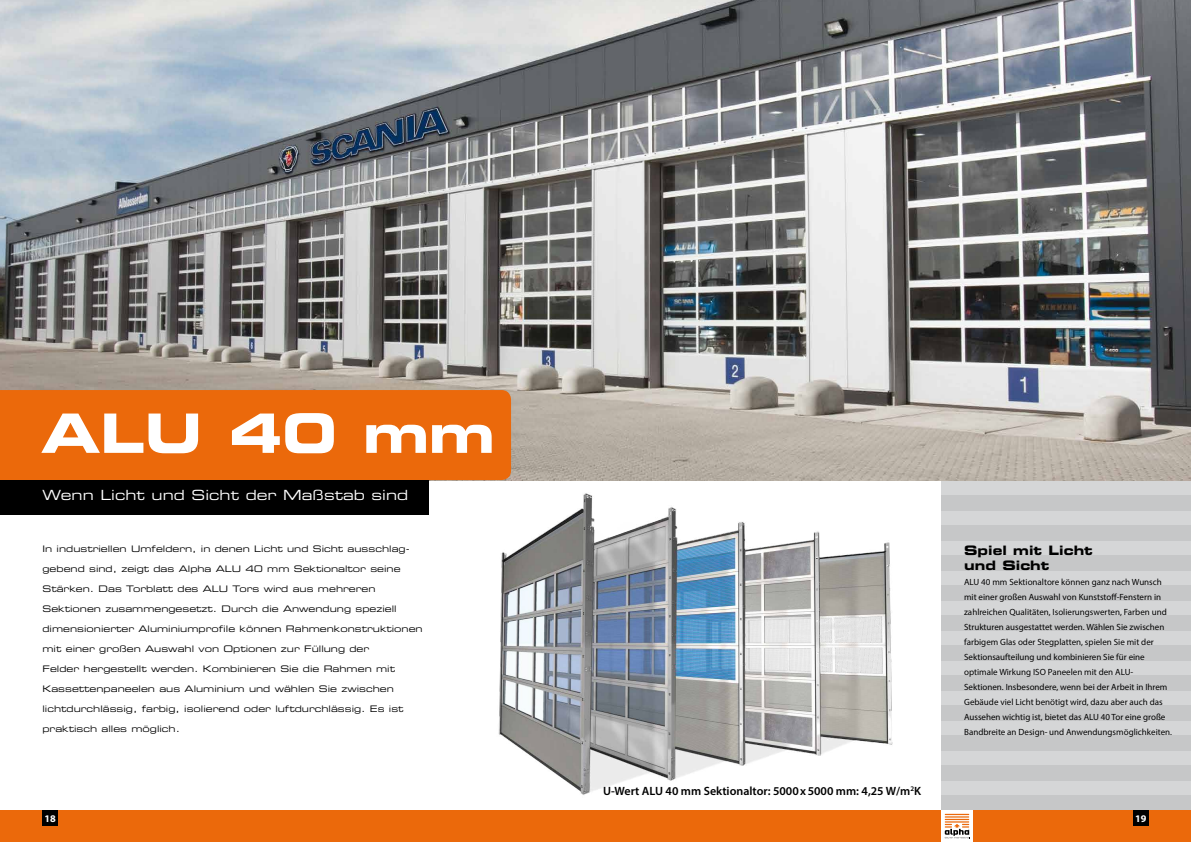
<style>
.page{position:relative;width:1191px;height:842px;background:#fff}
.page>*{position:absolute;margin:0;border:0;box-sizing:border-box;transform-origin:0 0}
.t1{font:54.3px "Eurostile Bold Extended Two";color:#fff}
.t2{font:14px "Eurostile Extended Two";color:#fff}
.t3{font:13px/15px "Eurostile Bold Extended Two";color:#000}
.t4{font:600 12px "Myriad Pro";color:#000}
.t5{font:700 10.2px "Myriad Pro";color:#fff}
.t6{font:9px/15px "Myriad Pro";color:#000}
.t7{font:9px "Eurostile Extended Two";color:#000}
</style>
<div class="page">
<div style="left:941px;top:0;width:250px;height:842px;background:#d5d6d7"></div>
<div style="left:941px;top:495px;width:250px;height:15px;background:#c6c7c8"></div>
<div style="left:941px;top:525px;width:250px;height:15px;background:#c6c7c8"></div>
<div style="left:941px;top:585px;width:250px;height:15px;background:#c6c7c8"></div>
<div style="left:941px;top:615px;width:250px;height:15px;background:#c6c7c8"></div>
<div style="left:941px;top:645px;width:250px;height:15px;background:#c6c7c8"></div>
<div style="left:941px;top:675px;width:250px;height:15px;background:#c6c7c8"></div>
<div style="left:941px;top:705px;width:250px;height:15px;background:#c6c7c8"></div>
<div style="left:941px;top:735px;width:250px;height:15px;background:#c6c7c8"></div>
<div style="left:941px;top:765px;width:250px;height:15px;background:#c6c7c8"></div>
<div style="left:941px;top:795px;width:250px;height:15px;background:#c6c7c8"></div>
<div style="left:941px;top:555px;width:250px;height:15px;background:#c6c7c8"></div>
<img style="left:0;top:0;width:1191px;height:480px">
<div style="left:0;top:390px;width:511px;height:90px;background:#eb690b"></div>
<div style="left:0;top:480px;width:428px;height:34px;background:#000"></div>
<img style="left:498px;top:493px;width:395px;height:302px">
<div style="left:595px;top:810px;width:596px;height:32px;background:#eb690b"></div>
<div style="left:0;top:810px;width:595px;height:32px;background:#eb690b"></div>
<div style="left:1133px;top:810px;width:15px;height:15px;background:#000"></div>
<div style="left:43px;top:810px;width:15px;height:15px;background:#000"></div>
<svg style="left:941px;top:810px;width:32px;height:32px"></svg>
<svg style="left:944px;top:814px;width:26px;height:24px"></svg>
<h1 class="t1" style="left:41px;top:395px;width:455px">ALU 40 mm</h1>
<h2 class="t2" style="left:43px;top:485px;width:367px">Wenn Licht und Sicht der Maßstab sind</h2>
<p class="t7" style="left:43px;top:543px;width:367px">In industriellen Umfeldern, in denen Licht und Sicht ausschlag-</p>
<p class="t7" style="left:43px;top:563px;width:359px">gebend sind, zeigt das Alpha ALU 40 mm Sektionaltor seine</p>
<p class="t7" style="left:43px;top:583px;width:334px">Stärken. Das Torblatt des ALU Tors wird aus mehreren</p>
<p class="t7" style="left:43px;top:603px;width:355px">Sektionen zusammengesetzt. Durch die Anwendung speziell</p>
<p class="t7" style="left:43px;top:623px;width:382px">dimensionierter Aluminiumprofile können Rahmenkonstruktionen</p>
<p class="t7" style="left:43px;top:643px;width:328px">mit einer großen Auswahl von Optionen zur Füllung der</p>
<p class="t7" style="left:43px;top:663px;width:354px">Felder hergestellt werden. Kombinieren Sie die Rahmen mit</p>
<p class="t7" style="left:43px;top:683px;width:353px">Kassettenpaneelen aus Aluminium und wählen Sie zwischen</p>
<p class="t7" style="left:43px;top:703px;width:362px">lichtdurchlässig, farbig, isolierend oder luftdurchlässig. Es ist</p>
<p class="t7" style="left:43px;top:723px;width:139px">praktisch alles möglich.</p>
<h3 class="t4" style="left:603px;top:783px;width:320px">U-Wert ALU 40 mm Sektionaltor: 5000x5000 mm: 4,25 W/m<sup>2</sup>K</h3>
<h3 class="t3" style="left:964px;top:543px;width:130px">Spiel mit Licht und Sicht</h3>
<p class="t6" style="left:964px;top:574px;width:209px">ALU 40 mm Sektionaltore können ganz nach Wunsch mit einer großen Auswahl von Kunststoff-Fenstern in zahlreichen Qualitäten, Isolierungswerten, Farben und Strukturen ausgestattet werden. Wählen Sie zwischen farbigem Glas oder Stegplatten, spielen Sie mit der Sektionsaufteilung und kombinieren Sie für eine optimale Wirkung ISO Paneelen mit den ALU-Sektionen. Insbesondere, wenn bei der Arbeit in Ihrem Gebäude viel Licht benötigt wird, dazu aber auch das Aussehen wichtig ist, bietet das ALU 40 Tor eine große Bandbreite an Design- und Anwendungsmöglichkeiten.</p>
<p class="t5" style="left:45px;top:811px;width:13px">18</p>
<p class="t5" style="left:1135px;top:811px;width:13px">19</p>
</div>
